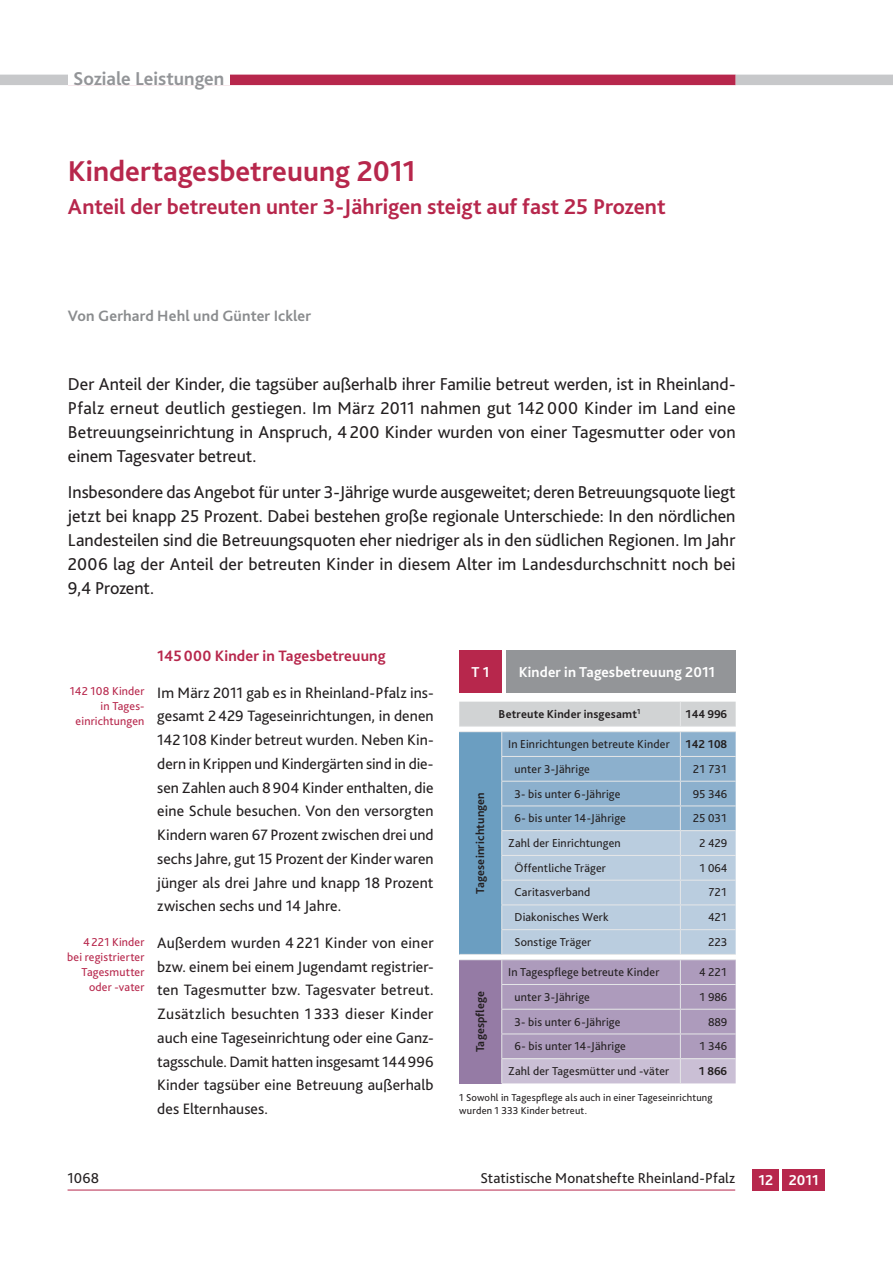
<style>
.page{position:relative;width:893px;height:1263px;background:#fff}
.page>*{position:absolute;margin:0;border:0;box-sizing:border-box;transform-origin:0 0}
.t1{font:700 30px "Bliss 2";color:#b7274c}
.t2{font:700 22.5px "Bliss 2";color:#b7274c}
.t3{font:700 19.5px "Bliss 2";color:#939598}
.t4{font:18px/24px "Bliss 2";color:#231f20;text-align:justify}
.t5{font:15.75px/23.7px "Bliss 2";letter-spacing:.005em;color:#231f20;text-align:justify}
.t6{font:700 15.75px "Bliss 2";letter-spacing:.01em;color:#8a8c8e}
.t7{font:700 15.75px "Bliss 2";letter-spacing:.005em;color:#b7274c}
.t8{font:15px "Bliss 2";letter-spacing:.005em;color:#231f20}
.t9{font:700 15px "Bliss 2";letter-spacing:.01em;color:#fff}
.t10{font:12px "Bliss 2";letter-spacing:.015em;color:#231f20}
.t11{font:12px/15px "Bliss 2";letter-spacing:.015em;color:#b7274c;text-align:right}
.t12{font:700 12px "Bliss 2";letter-spacing:.015em;color:#231f20}
.t13{font:10.5px/12.8px "Bliss 2";letter-spacing:.015em;color:#231f20}
</style>
<div class="page">
<div style="left:68px;top:75px;width:668px;height:10px;background:#b7274c"></div>
<div style="left:68px;top:60px;width:162px;height:25px;background:#fff"></div>
<hr style="left:68px;top:1190px;width:667px;height:1px;background:#b7274c">
<div style="left:736px;top:75px;width:157px;height:10px;background:#c7c8ca"></div>
<div style="left:0;top:75px;width:68px;height:10px;background:#c7c8ca"></div>
<div style="left:753px;top:1169px;width:26px;height:22px;background:#b7274c"></div>
<div style="left:782px;top:1169px;width:43px;height:22px;background:#b7274c"></div>
<div style="left:459px;top:651px;width:43px;height:42px;background:#b7274c"></div>
<div style="left:506px;top:651px;width:230px;height:42px;background:#939598"></div>
<div style="left:459px;top:732px;width:43px;height:222px;background:#6b9ec1"></div>
<div style="left:459px;top:960px;width:43px;height:123px;background:#957ba5"></div>
<div style="left:459px;top:702px;width:277px;height:24px;background:#d1d3d4"></div>
<hr style="left:459px;top:726px;width:277px;height:1px;background:#e6e7e8">
<hr style="left:459px;top:731px;width:221px;height:1px;background:#e6e7e8">
<hr style="left:680px;top:731px;width:56px;height:1px;background:#e6e7e8">
<svg style="left:501px;top:732px;width:235px;height:222px;background:#a8c1d7"></svg>
<hr style="left:459px;top:954px;width:277px;height:1px;background:#e6e7e8">
<hr style="left:459px;top:959px;width:221px;height:1px;background:#e6e7e8">
<hr style="left:680px;top:959px;width:56px;height:1px;background:#e6e7e8">
<svg style="left:501px;top:960px;width:235px;height:123px;background:#b5a5c2"></svg>
<p class="t3" style="left:73px;top:71px;width:153px">Soziale Leistungen</p>
<h1 class="t1" style="left:68px;top:160px;width:349px">Kindertagesbetreuung 2011</h1>
<h2 class="t2" style="left:68px;top:198px;width:599px">Anteil der betreuten unter 3-Jährigen steigt auf fast 25 Prozent</h2>
<p class="t6" style="left:68px;top:310px;width:245px">Von Gerhard Hehl und Günter Ickler</p>
<p class="t4" style="left:68px;top:373px;width:669px">Der Anteil der Kinder, die tagsüber außerhalb ihrer Familie betreut werden, ist in Rheinland-Pfalz erneut deutlich gestiegen. Im März 2011 nahmen gut 142 000 Kinder im Land eine Betreuungseinrichtung in Anspruch, 4 200 Kinder wurden von einer Tagesmutter oder von einem Tagesvater betreut.</p>
<p class="t4" style="left:68px;top:482px;width:669px">Insbesondere das Angebot für unter 3-Jährige wurde ausgeweitet; deren Betreuungsquote liegt jetzt bei knapp 25 Prozent. Dabei bestehen große regionale Unterschiede: In den nördlichen Landesteilen sind die Betreuungsquoten eher niedriger als in den südlichen Regionen. Im Jahr 2006 lag der Anteil der betreuten Kinder in diesem Alter im Landesdurchschnitt noch bei 9,4 Prozent.</p>
<p class="t11" style="left:70px;top:685px;width:76px">142 108 Kinder in Tages&shy;einrichtungen</p>
<p class="t11" style="left:67px;top:935px;width:79px">4 221 Kinder bei registrierter<br>Tagesmutter oder -vater</p>
<p class="t7" style="left:157px;top:650px;width:230px">145 000 Kinder in Tagesbetreuung</p>
<p class="t5" style="left:157px;top:682px;width:278px">Im März 2011 gab es in Rheinland-Pfalz ins&shy;gesamt 2 429 Tageseinrichtungen, in denen 142 108 Kinder betreut wurden. Neben Kin&shy;dern in Krippen und Kindergärten sind in die&shy;sen Zahlen auch 8 904 Kinder enthalten, die eine Schule besuchen. Von den versorgten Kindern waren 67 Prozent zwischen drei und sechs Jahre, gut 15 Prozent der Kinder waren jünger als drei Jahre und knapp 18 Prozent zwischen sechs und 14 Jahre.</p>
<p class="t5" style="left:157px;top:932px;width:278px">Außerdem wurden 4 221 Kinder von einer bzw. einem bei einem Jugendamt registrier&shy;ten Tagesmutter bzw. Tagesvater betreut.<br>Zusätzlich besuchten 1 333 dieser Kinder auch eine Tageseinrichtung oder eine Ganz&shy;tagsschule. Damit hatten insgesamt 144 996<br>Kinder tagsüber eine Betreuung außerhalb des Elternhauses.</p>
<p class="t9" style="left:471px;top:666px;width:19px">T 1</p>
<p class="t9" style="left:519px;top:666px;width:198px">Kinder in Tagesbetreuung 2011</p>
<p class="t12" style="left:499px;top:709px;width:143px">Betreute Kinder insgesamt<sup>1</sup></p>
<p class="t12" style="left:685px;top:709px;width:43px">144 996</p>
<p class="t12" style="left:476px;top:894px;width:103px;rotate:-90deg">Tageseinrichtungen</p>
<p class="t10" style="left:508px;top:739px;width:163px">In Einrichtungen betreute Kinder</p>
<p class="t12" style="left:685px;top:739px;width:43px">142 108</p>
<p class="t10" style="left:514px;top:764px;width:77px">unter 3-Jährige</p>
<p class="t10" style="left:693px;top:764px;width:36px">21 731</p>
<p class="t10" style="left:514px;top:789px;width:107px">3- bis unter 6-Jährige</p>
<p class="t10" style="left:693px;top:789px;width:36px">95 346</p>
<p class="t10" style="left:514px;top:814px;width:113px">6- bis unter 14-Jährige</p>
<p class="t10" style="left:693px;top:814px;width:36px">25 031</p>
<p class="t10" style="left:508px;top:838px;width:114px">Zahl der Einrichtungen</p>
<p class="t10" style="left:699px;top:838px;width:30px">2 429</p>
<p class="t10" style="left:514px;top:863px;width:93px">Öffentliche Träger</p>
<p class="t10" style="left:699px;top:863px;width:30px">1 064</p>
<p class="t10" style="left:514px;top:888px;width:77px">Caritasverband</p>
<p class="t10" style="left:708px;top:888px;width:21px">721</p>
<p class="t10" style="left:514px;top:913px;width:96px">Diakonisches Werk</p>
<p class="t10" style="left:708px;top:913px;width:21px">421</p>
<p class="t10" style="left:514px;top:937px;width:78px">Sonstige Träger</p>
<p class="t10" style="left:708px;top:937px;width:21px">223</p>
<p class="t10" style="left:508px;top:967px;width:153px">In Tagespflege betreute Kinder</p>
<p class="t10" style="left:699px;top:967px;width:30px">4 221</p>
<p class="t10" style="left:514px;top:992px;width:77px">unter 3-Jährige</p>
<p class="t10" style="left:699px;top:992px;width:30px">1 986</p>
<p class="t10" style="left:514px;top:1017px;width:107px">3- bis unter 6-Jährige</p>
<p class="t10" style="left:708px;top:1017px;width:21px">889</p>
<p class="t10" style="left:514px;top:1042px;width:113px">6- bis unter 14-Jährige</p>
<p class="t10" style="left:699px;top:1042px;width:30px">1 346</p>
<p class="t10" style="left:508px;top:1066px;width:163px">Zahl der Tagesmütter und -väter</p>
<p class="t12" style="left:698px;top:1066px;width:30px">1 866</p>
<p class="t13" style="left:459px;top:1092px;width:255px">1 Sowohl in Tagespflege als auch in einer Tageseinrichtung wurden 1 333 Kinder betreut.</p>
<p class="t12" style="left:476px;top:1052px;width:63px;rotate:-90deg">Tagespflege</p>
<p class="t8" style="left:68px;top:1172px;width:33px">1068</p>
<p class="t8" style="left:481px;top:1172px;width:256px">Statistische Monatshefte Rheinland-Pfalz</p>
<p class="t9" style="left:758px;top:1174px;width:62px">12 2011</p>
</div>
